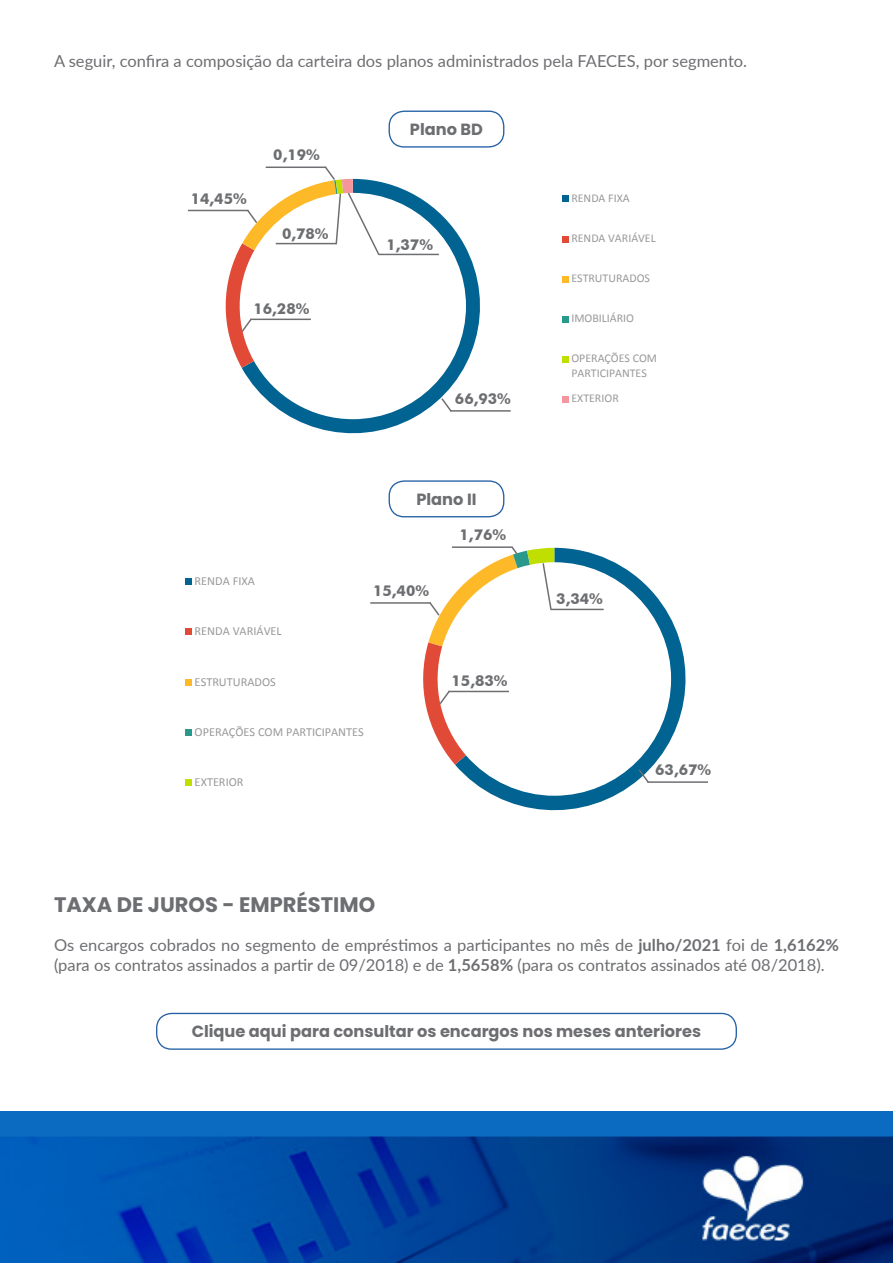
<style>
.page{position:relative;width:893px;height:1263px;background:#fff}
.page>*{position:absolute;margin:0;border:0;box-sizing:border-box;transform-origin:0 0}
.t1{font:700 21px "Poppins";color:#6d6e71}
.t2{font:16.5px/19.8px "Lato";color:#6d6e71}
.t3{font:700 16.2px "Poppins";color:#6d6e71}
.t4{font:700 15px "Futura BT";color:#6d6e71}
.t5{font:12.3px "Calibri";color:#999}
.t6{font:11.85px/14.5px "Calibri";color:#999}
.s1{font-weight:700}
</style>
<div class="page">
<svg style="left:455px;top:548px;width:231px;height:263px"></svg>
<div style="left:185px;top:578px;width:7px;height:7px;background:#006391"></div>
<div style="left:185px;top:628px;width:7px;height:7px;background:#e24a38"></div>
<div style="left:185px;top:679px;width:7px;height:6px;background:#feb929"></div>
<div style="left:185px;top:729px;width:7px;height:7px;background:#28998b"></div>
<div style="left:185px;top:779px;width:7px;height:7px;background:#c0de00"></div>
<div style="left:156px;top:1013px;width:581px;height:37px;border:1px solid #2661a6;border-radius:15px"></div>
<img style="left:0;top:1111px;width:893px;height:152px">
<div style="left:389px;top:111px;width:115px;height:37px;border:1px solid #2661a6;border-radius:15px"></div>
<div style="left:389px;top:480px;width:115px;height:37px;border:1px solid #2661a6;border-radius:15px"></div>
<svg style="left:637px;top:768px;width:13px;height:17px"></svg>
<hr style="left:648px;top:781px;width:60px;height:2px;background:#6d6e71">
<hr style="left:370px;top:602px;width:61px;height:2px;background:#6d6e71">
<hr style="left:550px;top:609px;width:54px;height:1px;background:#6d6e71">
<hr style="left:450px;top:410px;width:61px;height:2px;background:#6d6e71">
<hr style="left:188px;top:210px;width:60px;height:1px;background:#6d6e71">
<svg style="left:416px;top:546px;width:138px;height:219px"></svg>
<hr style="left:452px;top:546px;width:60px;height:2px;background:#6d6e71">
<svg style="left:242px;top:182px;width:256px;height:252px"></svg>
<svg style="left:220px;top:166px;width:161px;height:202px"></svg>
<svg style="left:562px;top:196px;width:6px;height:6px"></svg>
<svg style="left:562px;top:236px;width:6px;height:6px"></svg>
<svg style="left:562px;top:276px;width:6px;height:6px"></svg>
<svg style="left:562px;top:316px;width:6px;height:6px"></svg>
<svg style="left:562px;top:356px;width:6px;height:6px"></svg>
<svg style="left:562px;top:396px;width:6px;height:6px"></svg>
<p class="t2" style="left:54px;top:51px;width:695px">A seguir, confira a composição da carteira dos planos administrados pela FAECES, por segmento.</p>
<p class="t4" style="left:191px;top:189px;width:57px">14,45%</p>
<p class="t4" style="left:273px;top:146px;width:48px">0,19%</p>
<p class="t4" style="left:282px;top:224px;width:48px">0,78%</p>
<p class="t4" style="left:254px;top:299px;width:57px">16,28%</p>
<p class="t3" style="left:410px;top:120px;width:75px">Plano BD</p>
<p class="t4" style="left:387px;top:236px;width:48px">1,37%</p>
<p class="t4" style="left:455px;top:389px;width:57px">66,93%</p>
<p class="t5" style="left:195px;top:573px;width:62px">RENDA FIXA</p>
<p class="t5" style="left:195px;top:623px;width:89px">RENDA VARIÁVEL</p>
<p class="t3" style="left:416px;top:490px;width:62px">Plano II</p>
<p class="t4" style="left:373px;top:582px;width:57px">15,40%</p>
<p class="t4" style="left:460px;top:526px;width:48px">1,76%</p>
<p class="t5" style="left:195px;top:674px;width:83px">ESTRUTURADOS</p>
<p class="t5" style="left:195px;top:724px;width:171px">OPERAÇÕES COM PARTICIPANTES</p>
<p class="t4" style="left:452px;top:671px;width:57px">15,83%</p>
<p class="t5" style="left:195px;top:774px;width:50px">EXTERIOR</p>
<p class="t6" style="left:571px;top:191px;width:60px">RENDA FIXA</p>
<p class="t6" style="left:571px;top:231px;width:86px">RENDA VARIÁVEL</p>
<p class="t6" style="left:571px;top:271px;width:80px">ESTRUTURADOS</p>
<p class="t6" style="left:571px;top:311px;width:64px">IMOBILIÁRIO</p>
<p class="t6" style="left:571px;top:351px;width:87px">OPERAÇÕES COM<br>PARTICIPANTES</p>
<p class="t6" style="left:571px;top:391px;width:49px">EXTERIOR</p>
<p class="t4" style="left:556px;top:590px;width:48px">3,34%</p>
<p class="t4" style="left:655px;top:761px;width:57px">63,67%</p>
<p class="t1" style="left:54px;top:892px;width:323px">TAXA DE JUROS - EMPRÉSTIMO</p>
<p class="t2" style="left:54px;top:934px;width:786px">Os encargos cobrados no segmento de empréstimos a participantes no mês de <span class="s1">julho/2021</span> foi de <span class="s1">1,6162% </span>(para os contratos assinados a partir de 09/2018) e de <span class="s1">1,5658%</span> (para os contratos assinados até 08/2018).</p>
<p class="t3" style="left:192px;top:1022px;width:511px">Clique aqui para consultar os encargos nos meses anteriores</p>
</div>
